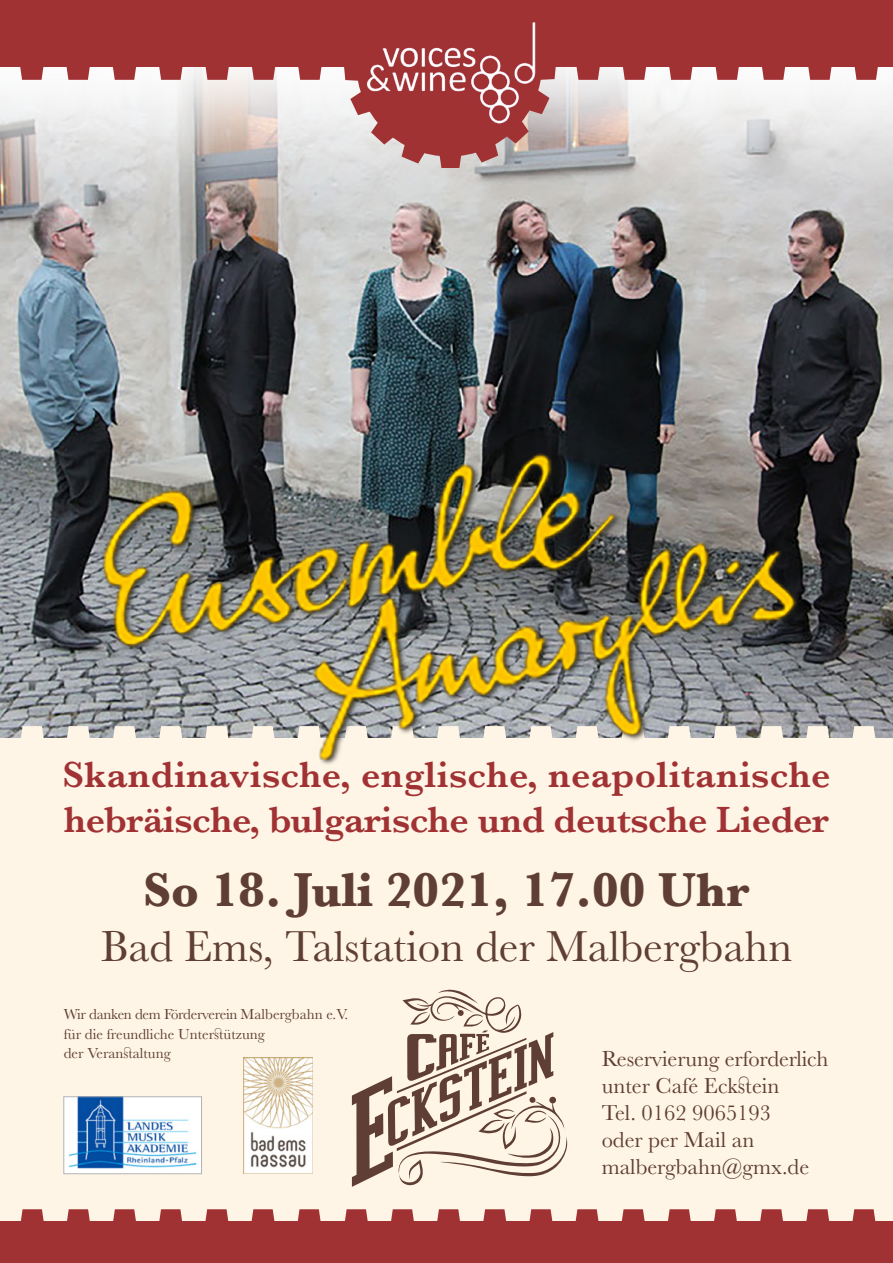
<style>
.page{position:relative;width:893px;height:1263px;background:#fff}
.page>*{position:absolute;margin:0;border:0;box-sizing:border-box;transform-origin:0 0}
.t1{font:700 49.5px "Baskerville";color:#5f3f35}
.t2{font:45px "Baskerville";color:#5f3f35}
.t3{font:600 37.8px/45.5px "Baskerville";color:#a13234}
.t4{font:22.5px/27px "Baskerville";color:#5f3f35}
.t5{font:15px/19.5px "Baskerville";color:#5f3f35}
</style>
<div class="page">
<img style="left:0;top:67px;width:893px;height:671px">
<div style="left:0;top:807px;width:893px;height:442px;background:#fff5e6"></div>
<svg style="left:20px;top:726px;width:12px;height:12px"></svg>
<svg style="left:854px;top:726px;width:23px;height:12px"></svg>
<div style="left:0;top:738px;width:893px;height:108px;background:#fff5e6"></div>
<svg style="left:297px;top:67px;width:26px;height:13px"></svg>
<svg style="left:251px;top:67px;width:25px;height:13px"></svg>
<svg style="left:204px;top:67px;width:26px;height:13px"></svg>
<svg style="left:158px;top:67px;width:26px;height:13px"></svg>
<svg style="left:112px;top:67px;width:25px;height:13px"></svg>
<svg style="left:65px;top:67px;width:26px;height:13px"></svg>
<svg style="left:19px;top:67px;width:26px;height:13px"></svg>
<svg style="left:344px;top:134px;width:212px;height:34px;background:#bb9090"></svg>
<svg style="left:575px;top:67px;width:26px;height:13px"></svg>
<svg style="left:622px;top:67px;width:25px;height:13px"></svg>
<svg style="left:668px;top:67px;width:26px;height:13px"></svg>
<svg style="left:714px;top:67px;width:26px;height:13px"></svg>
<svg style="left:761px;top:67px;width:25px;height:13px"></svg>
<svg style="left:807px;top:67px;width:26px;height:13px"></svg>
<svg style="left:853px;top:67px;width:26px;height:13px"></svg>
<div style="left:0;top:0;width:893px;height:67px;background:#a13234"></div>
<svg style="left:621px;top:1209px;width:24px;height:12px"></svg>
<svg style="left:575px;top:1209px;width:24px;height:12px"></svg>
<svg style="left:529px;top:1209px;width:24px;height:12px"></svg>
<svg style="left:483px;top:1209px;width:24px;height:12px"></svg>
<svg style="left:437px;top:1209px;width:23px;height:12px"></svg>
<svg style="left:391px;top:1209px;width:23px;height:12px"></svg>
<svg style="left:345px;top:1209px;width:23px;height:12px"></svg>
<svg style="left:297px;top:1209px;width:24px;height:12px"></svg>
<svg style="left:251px;top:1209px;width:24px;height:12px"></svg>
<svg style="left:205px;top:1209px;width:24px;height:12px"></svg>
<svg style="left:159px;top:1209px;width:23px;height:12px"></svg>
<svg style="left:113px;top:1209px;width:23px;height:12px"></svg>
<svg style="left:67px;top:1209px;width:23px;height:12px"></svg>
<svg style="left:20px;top:1209px;width:24px;height:12px"></svg>
<svg style="left:852px;top:1209px;width:24px;height:12px"></svg>
<svg style="left:806px;top:1209px;width:24px;height:12px"></svg>
<svg style="left:760px;top:1209px;width:23px;height:12px"></svg>
<svg style="left:714px;top:1209px;width:23px;height:12px"></svg>
<svg style="left:668px;top:1209px;width:23px;height:12px"></svg>
<div style="left:0;top:1221px;width:893px;height:42px;background:#a13234"></div>
<svg style="left:352px;top:989px;width:216px;height:198px"></svg>
<img style="left:337px;top:22px;width:220px;height:112px">
<img style="left:243px;top:1057px;width:70px;height:117px">
<img style="left:66px;top:1098px;width:134px;height:74px">
<div style="left:64px;top:1096px;width:138px;height:78px;border:1px solid #b3b2b2"></div>
<img style="left:32px;top:395px;width:822px;height:364px">
<h3 class="t3" style="left:62px;top:752px;width:770px">Skandinavische, englische, neapolitanische hebräische, bulgarische und deutsche Lieder</h3>
<h1 class="t1" style="left:143px;top:855px;width:608px">So 18. Juli 2021, 17.00 Uhr</h1>
<h2 class="t2" style="left:101px;top:918px;width:693px">Bad Ems, Talstation der Malbergbahn</h2>
<p class="t5" style="left:64px;top:1005px;width:286px">Wir danken dem Förderverein Malbergbahn e.V. für die freundliche Unterstützung<br>der Veranstaltung</p>
<p class="t4" style="left:602px;top:1045px;width:228px">Reservierung erforderlich unter Café Eckstein<br>Tel. 0162 9065193<br>oder per Mail an malbergbahn@gmx.de</p>
</div>
